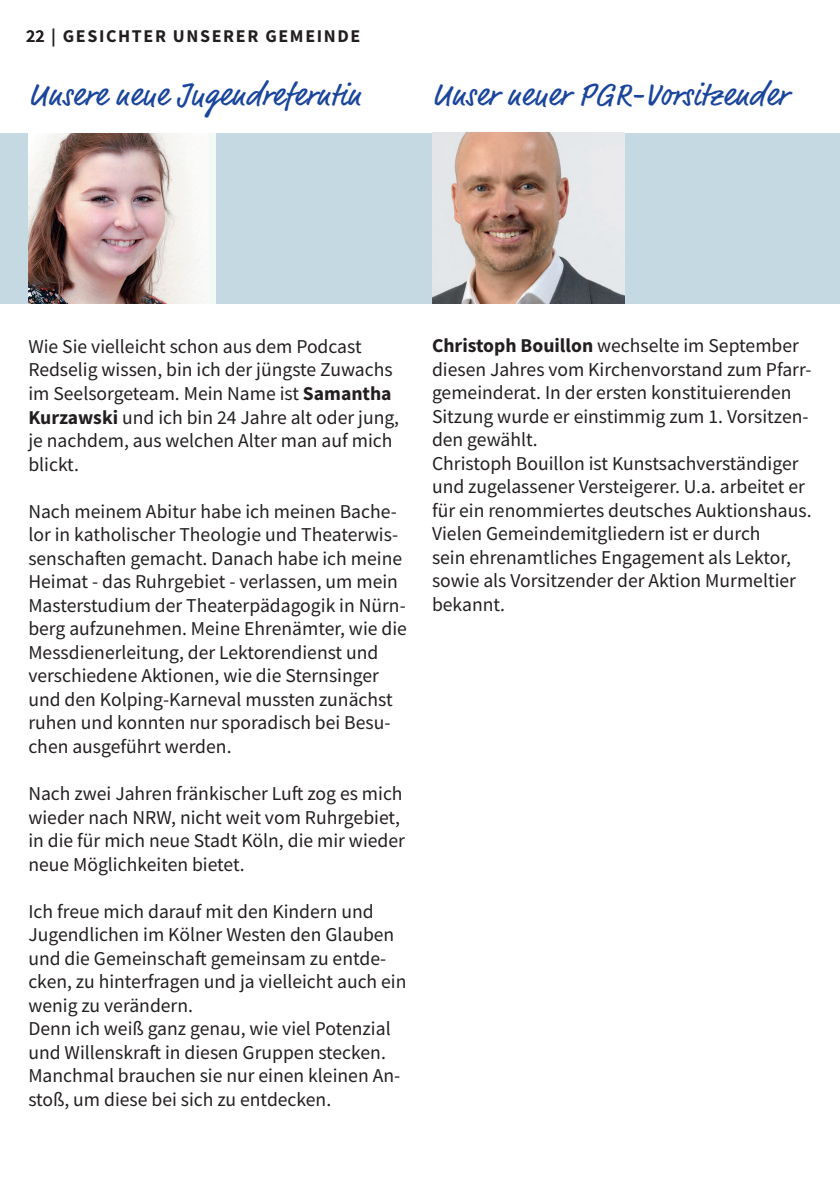
<style>
.page{position:relative;width:840px;height:1191px;background:#fff}
.page>*{position:absolute;margin:0;border:0;box-sizing:border-box;transform-origin:0 0}
.t1{font:32px "Market Pro";letter-spacing:.02em;color:#1a459c}
.t2{font:19.6px/23.6px "Source Sans Pro";color:#231f20}
.t3{font:700 18px "Source Sans Pro";letter-spacing:.09em;color:#231f20}
.s1{font-weight:600}
.s2{font-weight:700}
</style>
<div class="page">
<div style="left:0;top:133px;width:839px;height:170px;background:#c5d9e2"></div>
<div style="left:28px;top:133px;width:187px;height:171px;background:#f3faf5"></div>
<img style="left:28px;top:133px;width:153px;height:171px">
<img style="left:432px;top:132px;width:192px;height:171px">
<p class="t3" style="left:26px;top:24px;width:335px"><span class="s1">22</span> | GESICHTER UNSERER GEMEINDE</p>
<h1 class="t1" style="left:28px;top:73px;width:333px">Unsere neue Jugendreferntin</h1>
<h1 class="t1" style="left:432px;top:73px;width:357px">Unser neuer PGR-Vorsitzender</h1>
<p class="t2" style="left:28px;top:334px;width:372px">Wie Sie vielleicht schon aus dem Podcast Redselig wissen, bin ich der jüngste Zuwachs im Seelsorgeteam. Mein Name ist <span class="s2">Samantha Kurzawski</span> und ich bin 24 Jahre alt oder jung, je nachdem, aus welchen Alter man auf mich blickt.</p>
<p class="t2" style="left:28px;top:499px;width:380px">Nach meinem Abitur habe ich meinen Bache&shy;lor in katholischer Theologie und Theaterwis&shy;senschaften gemacht. Danach habe ich meine Heimat - das Ruhrgebiet - verlassen, um mein Masterstudium der Theaterpädagogik in Nürn&shy;berg aufzunehmen. Meine Ehrenämter, wie die Messdienerleitung, der Lektorendienst und verschiedene Aktionen, wie die Sternsinger und den Kolping-Karneval mussten zunächst ruhen und konnten nur sporadisch bei Besu&shy;chen ausgeführt werden.</p>
<p class="t2" style="left:28px;top:781px;width:378px">Nach zwei Jahren fränkischer Luft zog es mich wieder nach NRW, nicht weit vom Ruhrgebiet, in die für mich neue Stadt Köln, die mir wieder neue Möglichkeiten bietet.</p>
<p class="t2" style="left:28px;top:899px;width:379px">Ich freue mich darauf mit den Kindern und Jugendlichen im Kölner Westen den Glauben und die Gemeinschaft gemeinsam zu entde&shy;cken, zu hinterfragen und ja vielleicht auch ein wenig zu verändern.<br>Denn ich weiß ganz genau, wie viel Potenzial und Willenskraft in diesen Gruppen stecken.<br>Manchmal brauchen sie nur einen kleinen An&shy;stoß, um diese bei sich zu entdecken.</p>
<p class="t2" style="left:432px;top:334px;width:381px"><span class="s2">Christoph Bouillon</span> wechselte im September diesen Jahres vom Kirchenvorstand zum Pfarr&shy;gemeinderat. In der ersten konstituierenden Sitzung wurde er einstimmig zum 1. Vorsitzen&shy;den gewählt.<br>Christoph Bouillon ist Kunstsachverständiger und zugelassener Versteigerer. U.a. arbeitet er für ein renommiertes deutsches Auktionshaus.<br>Vielen Gemeindemitgliedern ist er durch<br>sein ehrenamtliches Engagement als Lektor, sowie als Vorsitzender der Aktion Murmeltier bekannt.</p>
</div>
